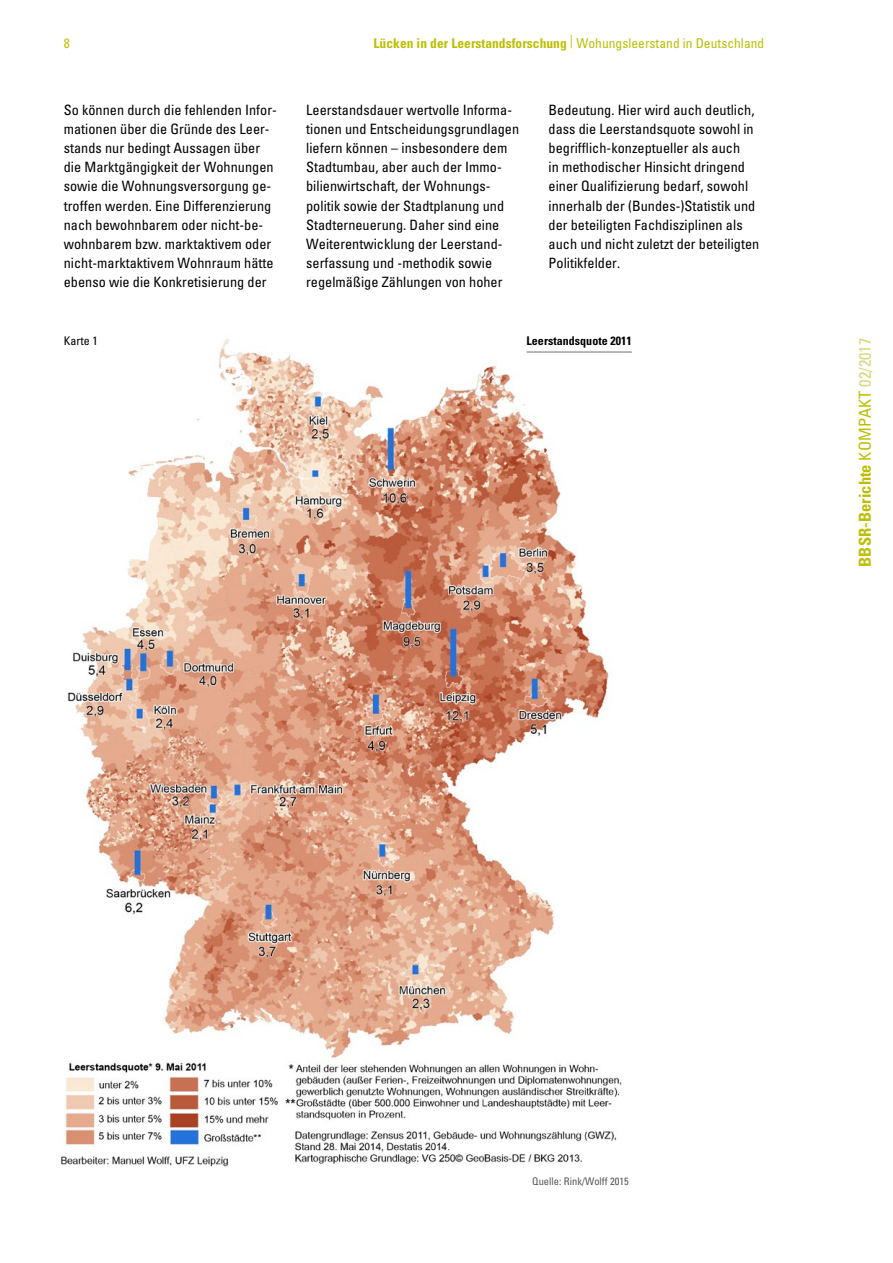
<style>
.page{position:relative;width:893px;height:1263px;background:#fff}
.page>*{position:absolute;margin:0;border:0;box-sizing:border-box;transform-origin:0 0}
.t1{font:700 condensed 16.5px "Univers LT Std";letter-spacing:.005em;color:#bcbe00}
.bbsr_kompakt_flies{font:condensed 14.25px/19.2px "Univers LT Std";color:#000}
.t2{font:700 condensed 13.5px "Univers LT Std";letter-spacing:.005em;color:#bcbe00}
.t3{font:condensed 13.5px "Univers LT Std";color:#bcbe00}
.t4{font:700 condensed 12px "Univers LT Std";letter-spacing:.005em;color:#000}
.t5{font:condensed 12px "Univers LT Std";color:#000}
.t6{font:condensed 10.5px "Univers LT Std";color:#575756}
.s1{font-weight:400}
.s2{font-weight:400;color:#d7d77a}
</style>
<div class="page">
<img style="left:60px;top:339px;width:572px;height:828px">
<hr style="left:527px;top:352px;width:105px;height:1px;background:#706f6f">
<p class="t3" style="left:64px;top:35px;width:7px">8</p>
<p class="t2" style="left:374px;top:35px;width:392px">Lücken in der Leerstandsforschung <sup>|</sup> <span class="s1">Wohungsleerstand in Deutschland</span></p>
<p class="bbsr_kompakt_flies" style="left:64px;top:100px;width:215px">So können durch die fehlenden Infor&shy;mationen über die Gründe des Leer&shy;stands nur bedingt Aussagen über die Marktgängigkeit der Wohnungen sowie die Wohnungsversorgung ge&shy;troffen werden. Eine Differenzierung nach bewohnbarem oder nicht-be&shy;wohnbarem bzw. marktaktivem oder nicht-marktaktivem Wohnraum hätte ebenso wie die Konkretisierung der</p>
<p class="bbsr_kompakt_flies" style="left:306px;top:100px;width:215px">Leerstandsdauer wertvolle Informa&shy;tionen und Entscheidungsgrundlagen liefern können – insbesondere dem Stadtumbau, aber auch der Immo&shy;bilienwirtschaft, der Wohnungs&shy;politik sowie der Stadtplanung und Stadterneuerung. Daher sind eine Weiterentwicklung der Leerstand&shy;serfassung und -methodik sowie regelmäßige Zählungen von hoher</p>
<p class="bbsr_kompakt_flies" style="left:549px;top:100px;width:212px">Bedeutung. Hier wird auch deutlich, dass die Leerstandsquote sowohl in begrifflich-konzeptueller als auch<br>in methodischer Hinsicht dringend einer Qualifizierung bedarf, sowohl innerhalb der (Bundes-)Statistik und der beteiligten Fachdisziplinen als auch und nicht zuletzt der beteiligten Politikfelder.</p>
<p class="t5" style="left:64px;top:333px;width:36px">Karte 1</p>
<p class="t4" style="left:527px;top:334px;width:107px">Leerstandsquote 2011</p>
<p class="t1" style="left:855px;top:567px;width:230px;rotate:-90deg">BBSR-Berichte <span class="s1">KOMPAKT</span> <span class="s2">02/2017</span></p>
<p class="t6" style="left:532px;top:1174px;width:98px">Quelle: Rink/Wolff 2015</p>
</div>
